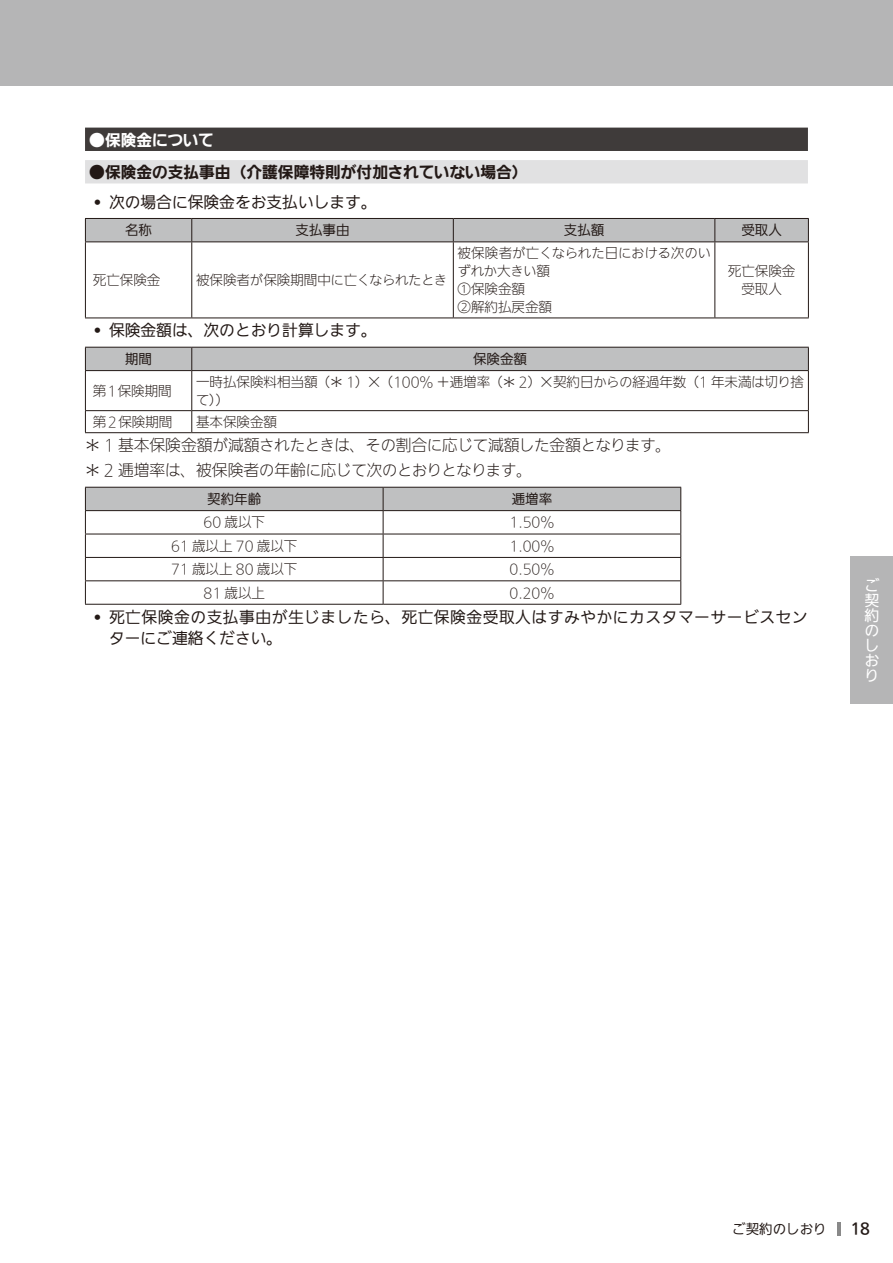
<style>
.page{position:relative;width:893px;height:1263px;background:#fff}
.page>*{position:absolute;margin:0;border:0;box-sizing:border-box;transform-origin:0 0}
.t1{font:300 15.75px/25.2px "Iwa UD Go Hon Pro";letter-spacing:-.025em;color:#231916}
.t2{font:100 15.75px/21px "Iwa UD Go Hon Pro";letter-spacing:.035em;color:#231916}
.t3{font:100 15.75px "Iwa UD Go Hon Pro";color:#231916}
.t4{font:700 15.75px "Iwa UD Go Dsp Pro";color:#231916}
.t5{font:700 15.75px "Iwa UD Go Dsp Pro";letter-spacing:-.02em;color:#fff}
.t6{font:15px/15px "Iwa UD Go Hon Pro RA";color:#fff;text-align:justify}
.t7{font:500 15px "Iwa UD Go Hon Pro";color:#231916}
.t8{font:300 13.5px/18px "Iwa UD Go Hon Pro";color:#231916}
.t9{font:100 13.5px "Iwa UD Go Hon Pro";color:#231916}
</style>
<div class="page">
<hr style="left:837px;top:1222px;width:3px;height:14px;background:#898989">
<div style="left:850px;top:557px;width:43px;height:147px;background:#b5b5b6"></div>
<hr style="left:0;top:0;width:1px;height:85px;background:#b5b5b6">
<div style="left:1px;top:0;width:892px;height:85px;background:#b5b5b6"></div>
<div style="left:85px;top:128px;width:723px;height:23px;background:#3f3b3a"></div>
<div style="left:85px;top:160px;width:723px;height:23px;background:#e1e1e2"></div>
<hr style="left:85px;top:318px;width:107px;height:1px;background:#231916">
<hr style="left:192px;top:318px;width:261px;height:1px;background:#231916">
<hr style="left:453px;top:318px;width:262px;height:1px;background:#231916">
<hr style="left:715px;top:318px;width:94px;height:1px;background:#231916">
<hr style="left:85px;top:242px;width:1px;height:76px;background:#231916">
<svg style="left:85px;top:218px;width:724px;height:24px;background:#b3b3b4"></svg>
<hr style="left:191px;top:242px;width:1px;height:76px;background:#231916">
<hr style="left:453px;top:242px;width:1px;height:76px;background:#231916">
<hr style="left:714px;top:242px;width:1px;height:76px;background:#231916">
<hr style="left:808px;top:242px;width:1px;height:76px;background:#231916">
<hr style="left:85px;top:410px;width:107px;height:1px;background:#231916">
<hr style="left:192px;top:410px;width:617px;height:1px;background:#231916">
<hr style="left:85px;top:432px;width:107px;height:1px;background:#231916">
<hr style="left:192px;top:432px;width:617px;height:1px;background:#231916">
<hr style="left:85px;top:371px;width:1px;height:39px;background:#231916">
<svg style="left:85px;top:411px;width:1px;height:21px"></svg>
<svg style="left:85px;top:347px;width:724px;height:24px;background:#b4b4b5"></svg>
<hr style="left:191px;top:371px;width:1px;height:39px;background:#231916">
<hr style="left:808px;top:371px;width:1px;height:39px;background:#231916">
<svg style="left:191px;top:411px;width:1px;height:21px"></svg>
<svg style="left:808px;top:411px;width:1px;height:21px"></svg>
<hr style="left:85px;top:604px;width:298px;height:1px;background:#231916">
<hr style="left:383px;top:604px;width:298px;height:1px;background:#231916">
<svg style="left:85px;top:487px;width:596px;height:117px"></svg>
<p class="t5" style="left:89px;top:128px;width:126px">●保険金について</p>
<p class="t4" style="left:89px;top:161px;width:440px">●保険金の支払事由（介護保障特則が付加されていない場合）</p>
<p class="t3" style="left:91px;top:191px;width:287px">• 次の場合に保険金をお支払いします。</p>
<p class="t9" style="left:125px;top:221px;width:28px">名称</p>
<p class="t9" style="left:296px;top:221px;width:55px">支払事由</p>
<p class="t9" style="left:564px;top:221px;width:42px">支払額</p>
<p class="t9" style="left:741px;top:221px;width:42px">受取人</p>
<p class="t8" style="left:93px;top:272px;width:69px">死亡保険金</p>
<p class="t8" style="left:196px;top:272px;width:253px">被保険者が保険期間中に亡くなられたとき</p>
<p class="t8" style="left:457px;top:245px;width:255px">被保険者が亡くなられた日における次のいずれか大きい額<br>①保険金額<br>②解約払戻金額</p>
<p class="t8" style="left:728px;top:263px;width:69px;text-align:center">死亡保険金受取人</p>
<p class="t3" style="left:91px;top:320px;width:287px">• 保険金額は、次のとおり計算します。</p>
<p class="t9" style="left:125px;top:350px;width:28px">期間</p>
<p class="t9" style="left:473px;top:350px;width:56px">保険金額</p>
<p class="t8" style="left:93px;top:382px;width:80px">第１保険期間</p>
<p class="t8" style="left:196px;top:373px;width:610px">一時払保険料相当額（＊ 1）×（100% ＋逓増率（＊ 2）×契約日からの経過年数（1 年未満は切り捨て））</p>
<p class="t8" style="left:93px;top:413px;width:81px">第２保険期間</p>
<p class="t8" style="left:196px;top:413px;width:82px">基本保険金額</p>
<p class="t1" style="left:85px;top:433px;width:588px">＊ 1 基本保険金額が減額されたときは、その割合に応じて減額した金額となります。＊ 2 逓増率は、被保険者の年齢に応じて次のとおりとなります。</p>
<p class="t9" style="left:207px;top:490px;width:55px">契約年齢</p>
<p class="t9" style="left:512px;top:490px;width:42px">逓増率</p>
<p class="t8" style="left:203px;top:514px;width:63px">60 歳以下</p>
<p class="t8" style="left:510px;top:514px;width:46px">1.50%</p>
<p class="t8" style="left:171px;top:537px;width:128px">61 歳以上 70 歳以下</p>
<p class="t8" style="left:510px;top:537px;width:46px">1.00%</p>
<p class="t8" style="left:171px;top:561px;width:128px">71 歳以上 80 歳以下</p>
<p class="t8" style="left:510px;top:561px;width:46px">0.50%</p>
<p class="t8" style="left:203px;top:584px;width:63px">81 歳以上</p>
<p class="t8" style="left:510px;top:584px;width:46px">0.20%</p>
<p class="t2" style="left:109px;top:607px;width:700px;text-indent:-18px">• 死亡保険金の支払事由が生じましたら、死亡保険金受取人はすみやかにカスタマーサービスセンターにご連絡ください。</p>
<p class="t6" style="left:864px;top:578px;width:16px">ご契約のしおり</p>
<p class="t9" style="left:732px;top:1220px;width:96px">ご契約のしおり</p>
<p class="t7" style="left:850px;top:1217px;width:21px">18</p>
</div>
